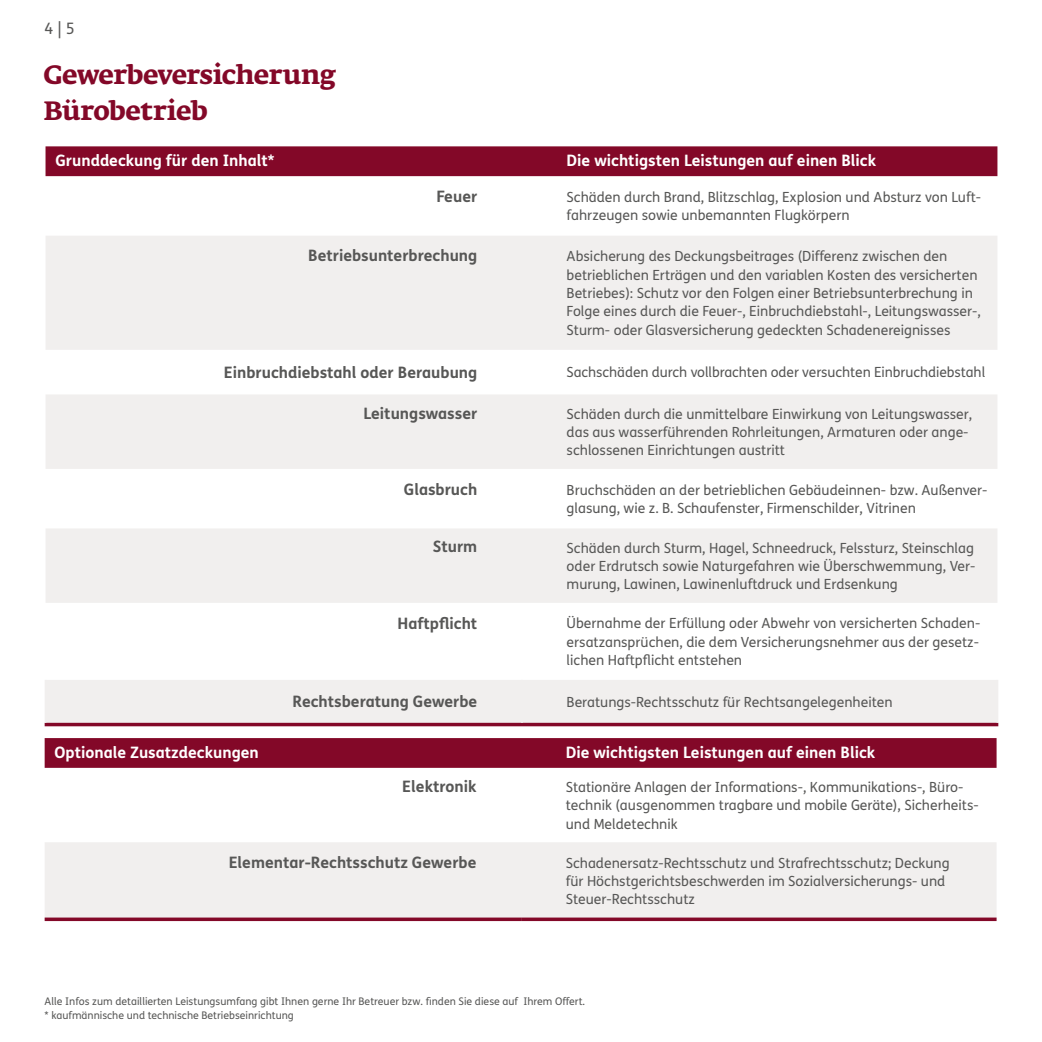
<style>
.page{position:relative;width:1042px;height:1042px;background:#fff}
.page>*{position:absolute;margin:0;border:0;box-sizing:border-box;transform-origin:0 0}
.t1{font:700 26.25px/35.7px "Fedra Serif A Pro";letter-spacing:-.015em;color:#830828}
.t2{font:700 15.75px "FS Me";color:#575756}
.t3{font:700 15.75px "FS Me";color:#fff}
.t4{font:15.75px "FS Me";color:#575756}
.t5{font:14px/18.4px "FS Me";color:#575756}
.t6{font:10.5px/14px "FS Me";color:#575756}
</style>
<div class="page">
<div style="left:46px;top:146px;width:951px;height:30px;background:#830828"></div>
<svg style="left:46px;top:236px;width:951px;height:487px;fill:#f1efee"></svg>
<hr style="left:45px;top:723px;width:477px;height:3px;background:#830828">
<hr style="left:522px;top:723px;width:476px;height:3px;background:#830828">
<hr style="left:45px;top:680px;width:1px;height:43px;background:#f1efee">
<hr style="left:521px;top:680px;width:2px;height:43px;background:#f1efee">
<hr style="left:996px;top:680px;width:2px;height:43px;background:#f1efee">
<div style="left:45px;top:738px;width:951px;height:30px;background:#830828"></div>
<div style="left:45px;top:842px;width:951px;height:75px;background:#f1efee"></div>
<svg style="left:45px;top:917px;width:476px;height:4px;background:#922843"></svg>
<svg style="left:521px;top:917px;width:475px;height:4px;background:#922843"></svg>
<p class="t4" style="left:45px;top:18px;width:32px">4 | 5</p>
<h1 class="t1" style="left:43px;top:58px;width:294px">Gewerbeversicherung<br>Bürobetrieb</h1>
<p class="t3" style="left:55px;top:148px;width:221px">Grunddeckung für den Inhalt*</p>
<p class="t3" style="left:566px;top:148px;width:311px">Die wichtigsten Leistungen auf einen Blick</p>
<p class="t2" style="left:436px;top:184px;width:42px">Feuer</p>
<p class="t5" style="left:567px;top:188px;width:416px">Schäden durch Brand, Blitzschlag, Explosion und Absturz von Luft&shy;fahrzeugen sowie unbemannten Flugkörpern</p>
<p class="t2" style="left:308px;top:244px;width:171px">Betriebsunterbrechung</p>
<p class="t5" style="left:567px;top:247px;width:416px">Absicherung des Deckungsbeitrages (Differenz zwischen den betrieblichen Erträgen und den variablen Kosten des versicherten Betriebes): Schutz vor den Folgen einer Betriebsunterbrechung in Folge eines durch die Feuer-, Einbruchdiebstahl-, Leitungswasser-, Sturm- oder Glasversicherung gedeckten Schadenereignisses</p>
<p class="t2" style="left:224px;top:360px;width:255px">Einbruchdiebstahl oder Beraubung</p>
<p class="t5" style="left:567px;top:363px;width:420px">Sachschäden durch vollbrachten oder versuchten Einbruchdiebstahl</p>
<p class="t2" style="left:363px;top:401px;width:115px">Leitungswasser</p>
<p class="t5" style="left:567px;top:404px;width:407px">Schäden durch die unmittelbare Einwirkung von Leitungswasser, das aus wasserführenden Rohrleitungen, Armaturen oder ange&shy;schlossenen Einrichtungen austritt</p>
<p class="t2" style="left:404px;top:477px;width:75px">Glasbruch</p>
<p class="t5" style="left:567px;top:480px;width:422px">Bruchschäden an der betrieblichen Gebäudeinnen- bzw. Außenver&shy;glasung, wie z. B. Schaufenster, Firmenschilder, Vitrinen</p>
<p class="t2" style="left:433px;top:534px;width:46px">Sturm</p>
<p class="t5" style="left:567px;top:538px;width:410px;text-align:justify">Schäden durch Sturm, Hagel, Schneedruck, Felssturz, Steinschlag oder Erdrutsch sowie Naturgefahren wie Überschwemmung, Ver&shy;murung, Lawinen, Lawinenluftdruck und Erdsenkung</p>
<p class="t2" style="left:397px;top:611px;width:81px">Haftpflicht</p>
<p class="t5" style="left:567px;top:614px;width:415px;text-align:justify">Übernahme der Erfüllung oder Abwehr von versicherten Schaden&shy;ersatzansprüchen, die dem Versicherungsnehmer aus der gesetz&shy;lichen Haftpflicht entstehen</p>
<p class="t2" style="left:292px;top:689px;width:186px">Rechtsberatung Gewerbe</p>
<p class="t5" style="left:567px;top:693px;width:327px">Beratungs-Rechtsschutz für Rechtsangelegenheiten</p>
<p class="t3" style="left:55px;top:740px;width:206px">Optionale Zusatzdeckungen</p>
<p class="t3" style="left:566px;top:740px;width:311px">Die wichtigsten Leistungen auf einen Blick</p>
<p class="t2" style="left:402px;top:774px;width:76px">Elektronik</p>
<p class="t5" style="left:566px;top:777px;width:414px">Stationäre Anlagen der Informations-, Kommunikations-, Büro&shy;technik (ausgenommen tragbare und mobile Geräte), Sicherheits&shy;und Meldetechnik</p>
<p class="t2" style="left:229px;top:850px;width:249px">Elementar-Rechtsschutz Gewerbe</p>
<p class="t5" style="left:566px;top:853px;width:385px">Schadenersatz-Rechtsschutz und Strafrechtsschutz; Deckung für Höchstgerichtsbeschwerden im Sozialversicherungs- und<br>Steuer-Rechtsschutz</p>
<p class="t6" style="left:45px;top:994px;width:542px">Alle Infos zum detaillierten Leistungsumfang gibt Ihnen gerne Ihr Betreuer bzw. finden Sie diese auf Ihrem Offert. * kaufmännische und technische Betriebseinrichtung</p>
</div>
